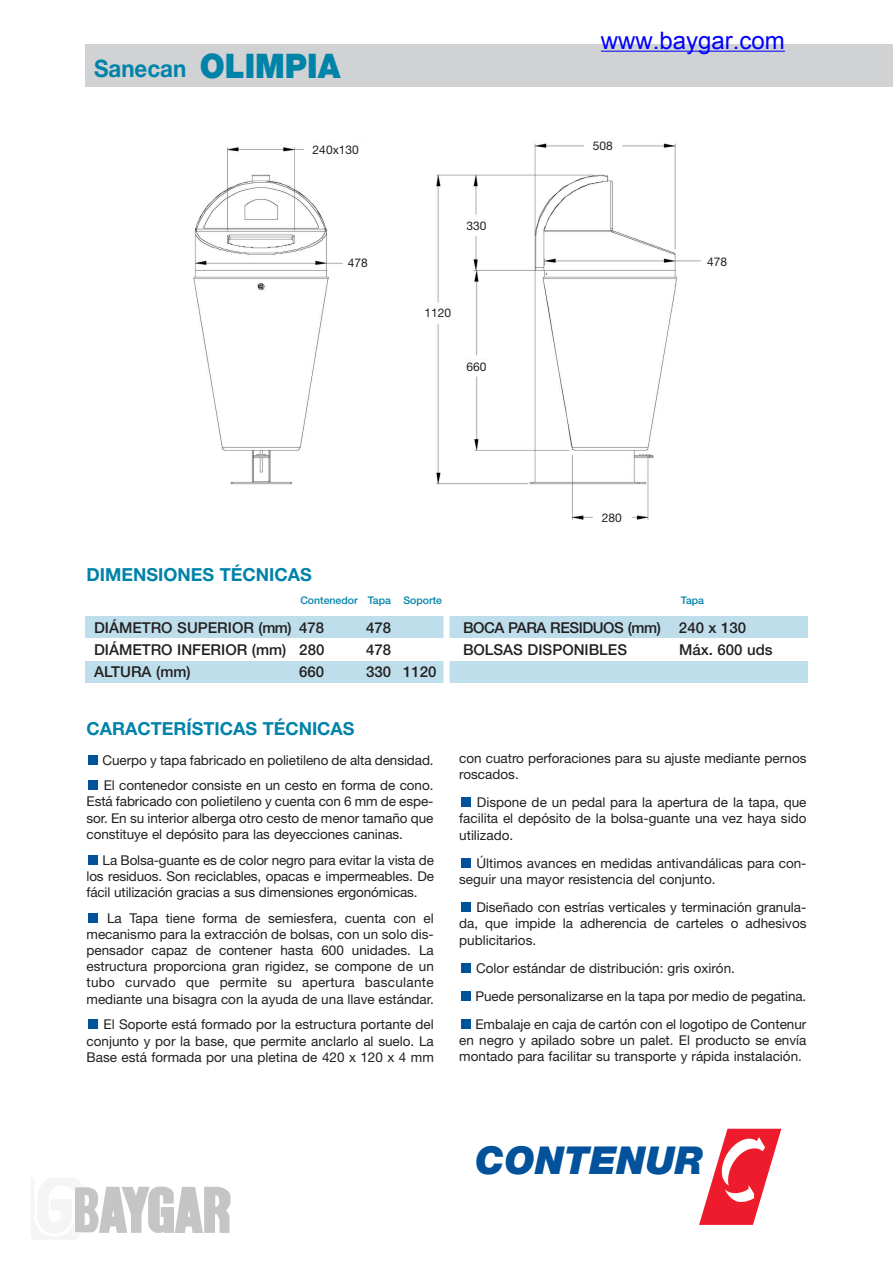
<style>
.page{position:relative;width:893px;height:1263px;background:#fff}
.page>*{position:absolute;margin:0;border:0;box-sizing:border-box;transform-origin:0 0}
.t1{font:italic 900 38.55px "Helvetica Neue";color:#01519b}
.t2{font:700 24px "Helvetica Neue";color:#0083a9;scale:.93 1}
.t3{font:24px "Arial";color:#00f}
.t4{font:700 18px "Helvetica Neue";color:#0083a9}
.t5{font:500 15px/22.2px "Helvetica Neue";color:#231f20}
.t6{font:13.5px/16.2px "Helvetica Neue";color:#231f20;text-align:justify}
.t7{font:12px "Helvetica Neue";color:#231f20}
.t8{font:500 10.5px "Helvetica Neue";color:#0083a9}
.s1{font-weight:900;font-size:33.9px}
</style>
<div class="page">
<img style="left:193px;top:143px;width:508px;height:377px">
<div style="left:304px;top:144px;width:63px;height:15px;background:#fff"></div>
<div style="left:406px;top:307px;width:64px;height:16px;background:#fff"></div>
<div style="left:445px;top:220px;width:63px;height:15px;background:#fff"></div>
<div style="left:585px;top:140px;width:36px;height:16px;background:#fff"></div>
<div style="left:594px;top:511px;width:36px;height:16px;background:#fff"></div>
<div style="left:445px;top:360px;width:63px;height:16px;background:#fff"></div>
<div style="left:346px;top:257px;width:52px;height:15px;background:#fff"></div>
<div style="left:85px;top:44px;width:807px;height:42px;background:#d1d2d4"></div>
<div style="left:85px;top:616px;width:723px;height:21px;background:#bddeea"></div>
<div style="left:85px;top:661px;width:723px;height:21px;background:#bddeea"></div>
<div style="left:461px;top:1019px;width:9px;height:10px;background:#01519b"></div>
<div style="left:461px;top:991px;width:9px;height:10px;background:#01519b"></div>
<div style="left:461px;top:963px;width:9px;height:9px;background:#01519b"></div>
<div style="left:461px;top:902px;width:9px;height:10px;background:#01519b"></div>
<div style="left:461px;top:858px;width:9px;height:10px;background:#01519b"></div>
<div style="left:461px;top:797px;width:9px;height:10px;background:#01519b"></div>
<div style="left:88px;top:1019px;width:10px;height:10px;background:#01519b"></div>
<div style="left:88px;top:913px;width:10px;height:10px;background:#01519b"></div>
<div style="left:88px;top:855px;width:10px;height:9px;background:#01519b"></div>
<div style="left:88px;top:780px;width:10px;height:10px;background:#01519b"></div>
<div style="left:88px;top:755px;width:10px;height:9px;background:#01519b"></div>
<div style="left:443px;top:600px;width:6px;height:115px;background:#fff"></div>
<img style="left:699px;top:1129px;width:82px;height:96px">
<hr style="left:601px;top:51px;width:184px;height:1px;background:#00f">
<svg style="left:75px;top:1186px;width:156px;height:47px"></svg>
<h2 class="t2" style="left:94px;top:60px;width:266px">Sanecan <span class="s1">OLIMPIA</span></h2>
<p class="t7" style="left:313px;top:145px;width:48px">240x130</p>
<p class="t7" style="left:466px;top:222px;width:22px">330</p>
<h2 class="t3" style="left:601px;top:25px;width:186px">www.baygar.com</h2>
<p class="t7" style="left:593px;top:142px;width:22px">508</p>
<p class="t7" style="left:348px;top:258px;width:22px">478</p>
<p class="t7" style="left:707px;top:257px;width:22px">478</p>
<p class="t7" style="left:425px;top:309px;width:28px">1120</p>
<p class="t7" style="left:466px;top:362px;width:22px">660</p>
<p class="t7" style="left:602px;top:513px;width:22px">280</p>
<h3 class="t4" style="left:87px;top:568px;width:227px">DIMENSIONES TÉCNICAS</h3>
<p class="t5" style="left:94px;top:617px;width:232px">DIÁMETRO SUPERIOR (mm) 478</p>
<p class="t5" style="left:366px;top:617px;width:27px">478</p>
<p class="t5" style="left:94px;top:640px;width:232px">DIÁMETRO INFERIOR (mm) 280</p>
<p class="t5" style="left:366px;top:640px;width:27px">478</p>
<p class="t5" style="left:94px;top:662px;width:98px">ALTURA (mm)</p>
<p class="t5" style="left:299px;top:662px;width:27px">660</p>
<p class="t5" style="left:366px;top:662px;width:72px">330 1120</p>
<p class="t8" style="left:300px;top:597px;width:143px">Contenedor Tapa Soporte</p>
<p class="t8" style="left:681px;top:597px;width:25px">Tapa</p>
<p class="t5" style="left:463px;top:617px;width:285px">BOCA PARA RESIDUOS (mm) 240 x 130<br>BOLSAS DISPONIBLES</p>
<p class="t5" style="left:679px;top:640px;width:95px">Máx. 600 uds</p>
<h3 class="t4" style="left:87px;top:722px;width:270px">CARACTERÍSTICAS TÉCNICAS</h3>
<p class="t6" style="left:103px;top:748px;width:333px;line-height:25.7px">Cuerpo y tapa fabricado en polietileno de alta densidad.<br>El contenedor consiste en un cesto en forma de cono.</p>
<p class="t6" style="left:87px;top:795px;width:348px">Está fabricado con polietileno y cuenta con 6 mm de espe&shy;sor. En su interior alberga otro cesto de menor tamaño que constituye el depósito para las deyecciones caninas.</p>
<p class="t6" style="left:87px;top:853px;width:349px;text-indent:16px">La Bolsa-guante es de color negro para evitar la vista de los residuos. Son reciclables, opacas e impermeables. De fácil utilización gracias a sus dimensiones ergonómicas.</p>
<p class="t6" style="left:87px;top:911px;width:349px;text-indent:20px">La Tapa tiene forma de semiesfera, cuenta con el mecanismo para la extracción de bolsas, con un solo dis&shy;pensador capaz de contener hasta 600 unidades. La estructura proporciona gran rigidez, se compone de un tubo curvado que permite su apertura basculante mediante una bisagra con la ayuda de una llave estándar.</p>
<p class="t6" style="left:87px;top:1018px;width:349px;text-indent:17px">El Soporte está formado por la estructura portante del conjunto y por la base, que permite anclarlo al suelo. La Base está formada por una pletina de 420 x 120 x 4 mm</p>
<p class="t6" style="left:459px;top:751px;width:349px">con cuatro perforaciones para su ajuste mediante pernos roscados.</p>
<p class="t6" style="left:459px;top:796px;width:349px;text-indent:18px">Dispone de un pedal para la apertura de la tapa, que facilita el depósito de la bolsa-guante una vez haya sido utilizado.</p>
<p class="t6" style="left:459px;top:856px;width:349px;text-indent:17px">Últimos avances en medidas antivandálicas para con&shy;seguir una mayor resistencia del conjunto.</p>
<p class="t6" style="left:459px;top:900px;width:349px;text-indent:17px">Diseñado con estrías verticales y terminación granula&shy;da, que impide la adherencia de carteles o adhesivos publicitarios.</p>
<p class="t6" style="left:475px;top:955px;width:333px;line-height:28px;text-align:left">Color estándar de distribución: gris oxirón.<br>Puede personalizarse en la tapa por medio de pegatina.<br>Embalaje en caja de cartón con el logotipo de Contenur</p>
<p class="t6" style="left:459px;top:1033px;width:349px">en negro y apilado sobre un palet. El producto se envía montado para facilitar su transporte y rápida instalación.</p>
<h1 class="t1" style="left:475px;top:1147px;width:230px">CONTENUR</h1>
</div>
